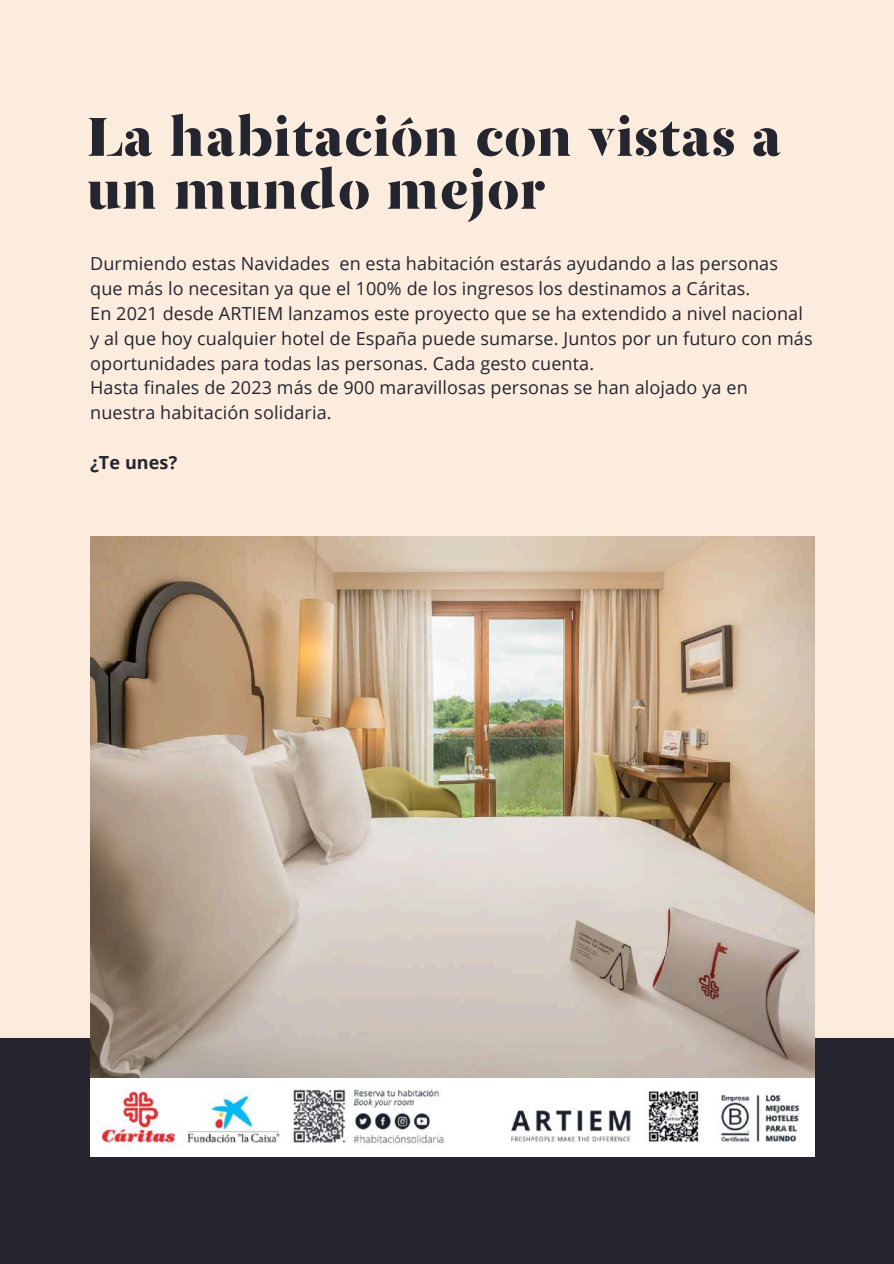
<style>
.page{position:relative;width:894px;height:1264px;background:#fff}
.page>*{position:absolute;margin:0;border:0;box-sizing:border-box;transform-origin:0 0}
.t1{font:60px/52.8px "Artiem";letter-spacing:.02em;color:#24252f}
.t2{font:700 21px "Open Sans";letter-spacing:.14em;color:#252930}
.t3{font:18px/24.8px "Open Sans";letter-spacing:.005em;color:#24252f}
.t4{font:700 18px "Open Sans";letter-spacing:.005em;color:#24252f}
</style>
<div class="page">
<div style="left:0;top:0;width:893px;height:1097px;background:#fbecdd"></div>
<div style="left:0;top:1037px;width:893px;height:226px;background:#24252f"></div>
<img style="left:90px;top:537px;width:724px;height:619px">
<h1 class="t1" style="left:87px;top:115px;width:695px">La habitación con vistas a un mundo mejor</h1>
<p class="t3" style="left:90px;top:251px;width:723px">Durmiendo estas Navidades en esta habitación estarás ayudando a las personas que más lo necesitan ya que el 100% de los ingresos los destinamos a Cáritas.<br>En 2021 desde ARTIEM lanzamos este proyecto que se ha extendido a nivel nacional y al que hoy cualquier hotel de España puede sumarse. Juntos por un futuro con más oportunidades para todas las personas. Cada gesto cuenta.<br>Hasta finales de 2023 más de 900 maravillosas personas se han alojado ya en nuestra habitación solidaria.</p>
<p class="t4" style="left:90px;top:449px;width:89px">¿Te unes?</p>
<p class="t2" style="left:59px;top:355px;width:351px">UNA NAVIDAD ESPECIAL EN</p>
</div>
